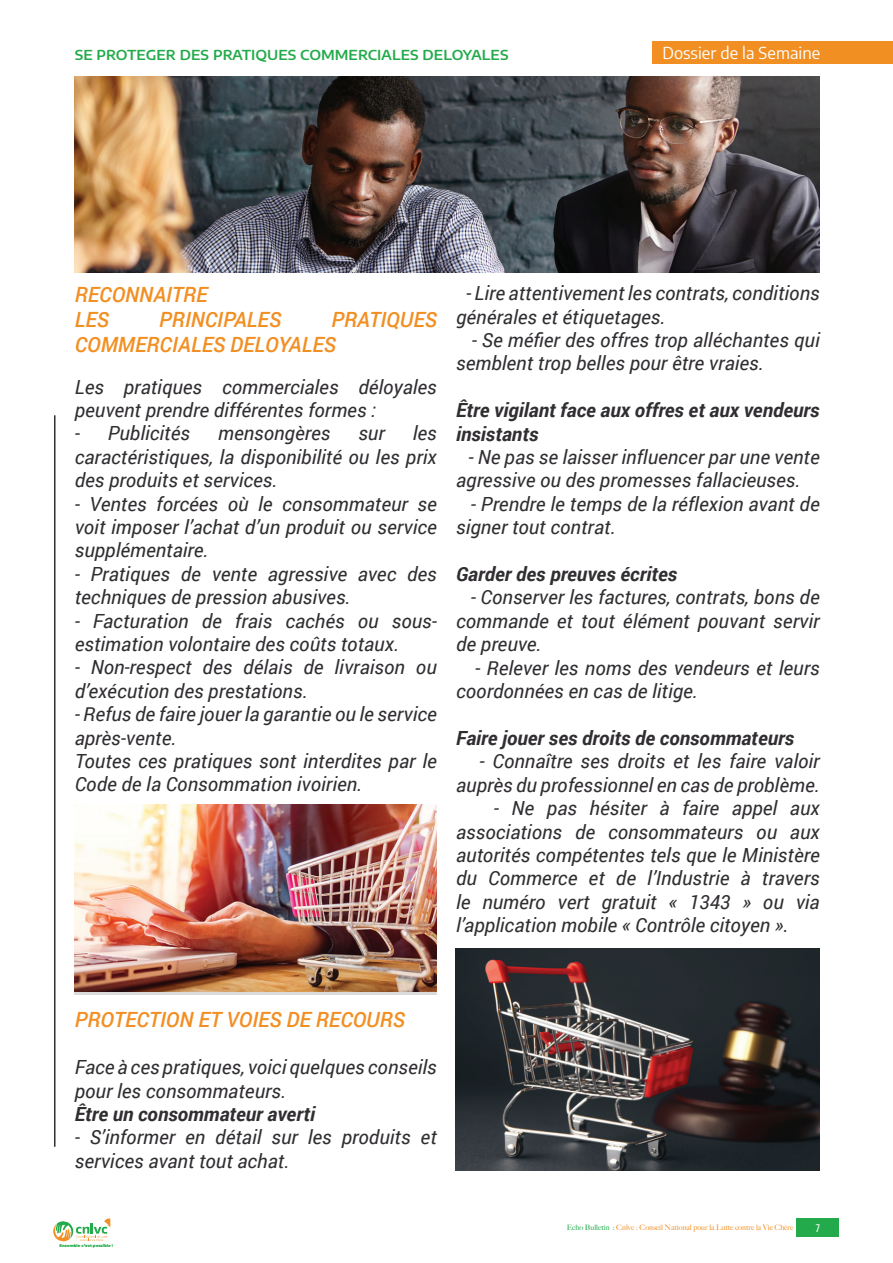
<style>
.page{position:relative;width:893px;height:1263px;background:#fff}
.page>*{position:absolute;margin:0;border:0;box-sizing:border-box;transform-origin:0 0}
.t1{font:italic 500 21px/25.2px "Roboto";color:#f28f23}
.t2{font:italic 19.5px/23.4px "Roboto";color:#312e32}
.t3{font:italic 700 19.5px/23.4px "Roboto";color:#312e32}
.t4{font:16.5px "Encode Sans";color:#fff}
.t5{font:600 13.5px "Encode Sans Expanded";color:#23aa4a}
.t6{font:500 10.5px "Encode Sans Compressed";color:#fff}
.t7{font:500 7.5px "Big Caslon";color:#f28f23}
.t8{font:900 3.9px "Montserrat";color:#23aa4a}
.s1{color:#23aa4a}
</style>
<div class="page">
<div style="left:797px;top:1218px;width:42px;height:19px;background:#23aa4a"></div>
<svg style="left:53px;top:1218px;width:57px;height:24px"></svg>
<div style="left:652px;top:42px;width:241px;height:22px;background:#f28f23"></div>
<img style="left:75px;top:77px;width:745px;height:196px">
<hr style="left:54px;top:415px;width:2px;height:732px;background:#312e32">
<svg style="left:75px;top:991px;width:362px;height:4px"></svg>
<img style="left:75px;top:805px;width:362px;height:186px">
<img style="left:456px;top:949px;width:364px;height:221px">
<p class="t5" style="left:75px;top:45px;width:435px">SE PROTEGER DES PRATIQUES COMMERCIALES DELOYALES</p>
<p class="t4" style="left:662px;top:41px;width:159px">Dossier de la Semaine</p>
<p class="t1" style="left:75px;top:281px;width:134px">RECONNAITRE<br>LES</p>
<p class="t1" style="left:75px;top:306px;width:364px;text-indent:257px">PRATIQUES<br>COMMERCIALES DELOYALES</p>
<p class="t2" style="left:75px;top:374px;width:364px">Les pratiques commerciales déloyales peuvent prendre différentes formes :</p>
<p class="t2" style="left:75px;top:421px;width:117px">- Publicités</p>
<p class="t2" style="left:218px;top:421px;width:114px">mensongères</p>
<p class="t2" style="left:358px;top:421px;width:28px">sur</p>
<p class="t1" style="left:159px;top:306px;width:123px">PRINCIPALES</p>
<p class="t2" style="left:75px;top:421px;width:364px;text-align:justify;text-indent:338px">les caractéristiques, la disponibilité ou les prix des produits et services.</p>
<p class="t2" style="left:75px;top:491px;width:364px;text-align:justify">- Ventes forcées où le consommateur se voit imposer l’achat d’un produit ou service supplémentaire.</p>
<p class="t2" style="left:75px;top:561px;width:364px">- Pratiques de vente agressive avec des techniques de pression abusives.</p>
<p class="t2" style="left:75px;top:608px;width:364px">- Facturation de frais cachés ou sous&shy;estimation volontaire des coûts totaux.</p>
<p class="t2" style="left:75px;top:655px;width:364px">- Non-respect des délais de livraison ou d’exécution des prestations.</p>
<p class="t2" style="left:75px;top:702px;width:364px">- Refus de faire jouer la garantie ou le service après-vente.<br>Toutes ces pratiques sont interdites par le Code de la Consommation ivoirien.</p>
<p class="t2" style="left:456px;top:281px;width:365px;text-indent:10px">- Lire attentivement les contrats, conditions générales et étiquetages.</p>
<p class="t2" style="left:456px;top:328px;width:365px;text-indent:16px">- Se méfier des offres trop alléchantes qui semblent trop belles pour être vraies.</p>
<p class="t3" style="left:456px;top:398px;width:365px">Être vigilant face aux offres et aux vendeurs insistants</p>
<p class="t2" style="left:456px;top:445px;width:365px;text-indent:12px">- Ne pas se laisser influencer par une vente agressive ou des promesses fallacieuses.</p>
<p class="t2" style="left:456px;top:491px;width:365px;text-indent:15px">- Prendre le temps de la réflexion avant de signer tout contrat.</p>
<p class="t3" style="left:456px;top:562px;width:223px">Garder des preuves écrites</p>
<p class="t2" style="left:456px;top:585px;width:365px;text-align:justify;text-indent:15px">- Conserver les factures, contrats, bons de commande et tout élément pouvant servir de preuve.</p>
<p class="t2" style="left:456px;top:655px;width:365px;text-indent:19px">- Relever les noms des vendeurs et leurs coordonnées en cas de litige.</p>
<p class="t3" style="left:456px;top:725px;width:340px">Faire jouer ses droits de consommateurs</p>
<p class="t2" style="left:456px;top:749px;width:365px;text-align:right">- Connaître ses droits et les faire valoir auprès du professionnel en cas de problème.</p>
<p class="t2" style="left:456px;top:796px;width:365px;text-align:justify;text-indent:38px">- Ne pas hésiter à faire appel aux associations de consommateurs ou aux autorités compétentes tels que le Ministère du Commerce et de l’Industrie à travers le numéro vert gratuit « 1343 » ou via l’application mobile « Contrôle citoyen ».</p>
<p class="t1" style="left:75px;top:1006px;width:332px">PROTECTION ET VOIES DE RECOURS</p>
<p class="t2" style="left:75px;top:1055px;width:364px">Face à ces pratiques, voici quelques conseils pour les consommateurs.</p>
<p class="t3" style="left:75px;top:1101px;width:242px">Être un consommateur averti</p>
<p class="t2" style="left:75px;top:1125px;width:364px">- S’informer en détail sur les produits et services avant tout achat.</p>
<p class="t8" style="left:60px;top:1243px;width:55px">Ensemble c’est possible !</p>
<p class="t7" style="left:567px;top:1221px;width:228px"><span class="s1">Echo Bulletin :</span> Cnlvc : Conseil National pour la Lutte contre la Vie Chère</p>
<p class="t6" style="left:816px;top:1221px;width:6px">7</p>
</div>
